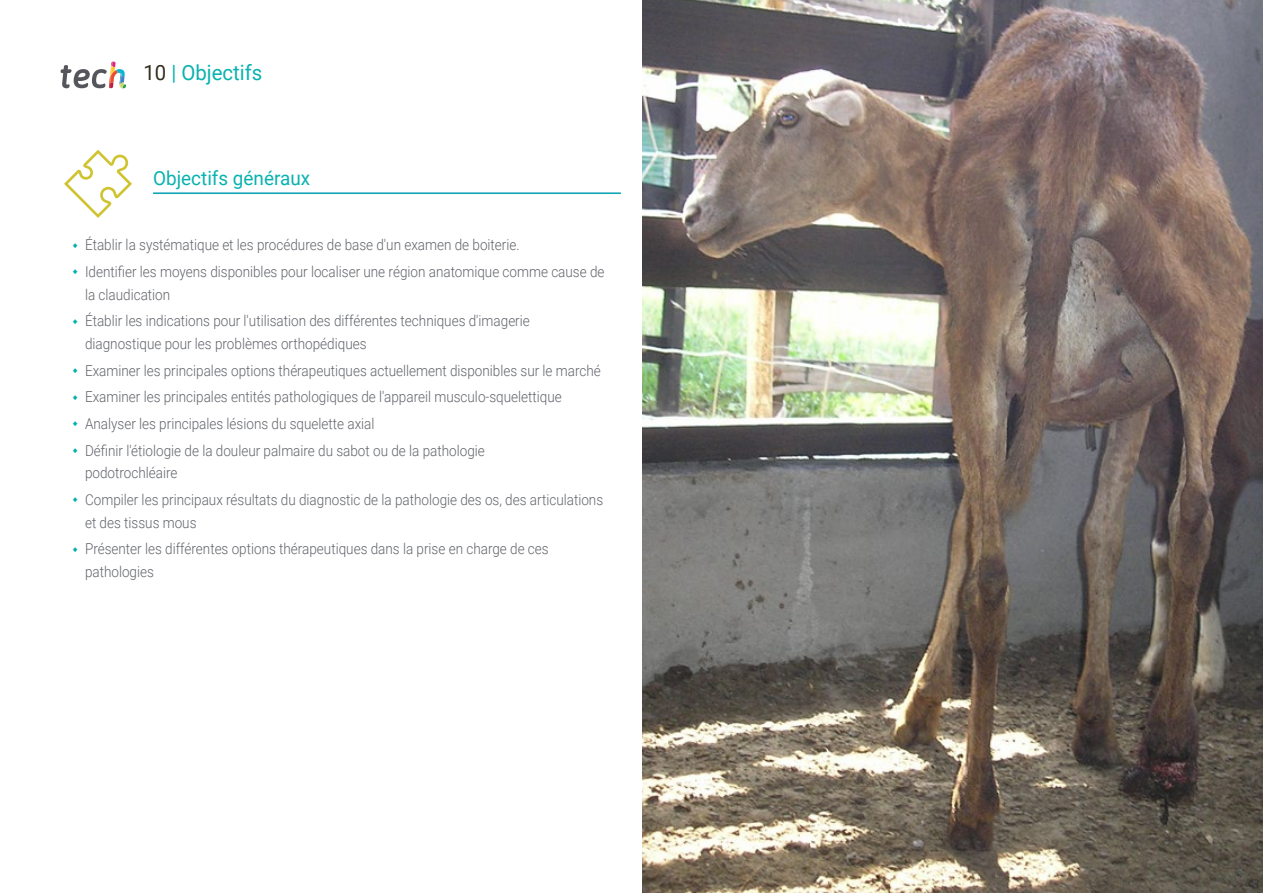
<style>
.page{position:relative;width:1263px;height:893px;background:#fff}
.page>*{position:absolute;margin:0;border:0;box-sizing:border-box;transform-origin:0 0}
.t1{font:21px "Roboto";color:#09b2af}
.t2{font:19.5px "Roboto";color:#09b2af}
.t3{font:300 15px/26.7px "Roboto";color:#61646a;scale:.9 1}
.s1{color:#312e20}
</style>
<div class="page">
<img style="left:642px;top:0;width:621px;height:893px">
<hr style="left:153px;top:193px;width:468px;height:1px;background:#09b2af">
<svg style="left:64px;top:150px;width:68px;height:68px"></svg>
<svg style="left:61px;top:62px;width:65px;height:27px"></svg>
<h1 class="t1" style="left:144px;top:57px;width:120px"><span class="s1">10</span> | Objectifs</h1>
<h2 class="t2" style="left:153px;top:164px;width:159px">Objectifs généraux</h2>
<p class="t3" style="left:85px;top:231px;width:579px">Établir la systématique et les procédures de base d'un examen de boiterie.<br>Identifier les moyens disponibles pour localiser une région anatomique comme cause de</p>
<p class="t3" style="left:85px;top:280px;width:496px">la claudication<br>Établir les indications pour l'utilisation des différentes techniques d'imagerie</p>
<p class="t3" style="left:85px;top:330px;width:575px">diagnostique pour les problèmes orthopédiques<br>Examiner les principales options thérapeutiques actuellement disponibles sur le marché Examiner les principales entités pathologiques de l'appareil musculo-squelettique Analyser les principales lésions du squelette axial<br>Définir l'étiologie de la douleur palmaire du sabot ou de la pathologie</p>
<p class="t3" style="left:85px;top:459px;width:577px">podotrochléaire<br>Compiler les principaux résultats du diagnostic de la pathologie des os, des articulations</p>
<p class="t3" style="left:85px;top:508px;width:517px">et des tissus mous<br>Présenter les différentes options thérapeutiques dans la prise en charge de ces</p>
<p class="t3" style="left:85px;top:558px;width:78px">pathologies</p>
</div>
